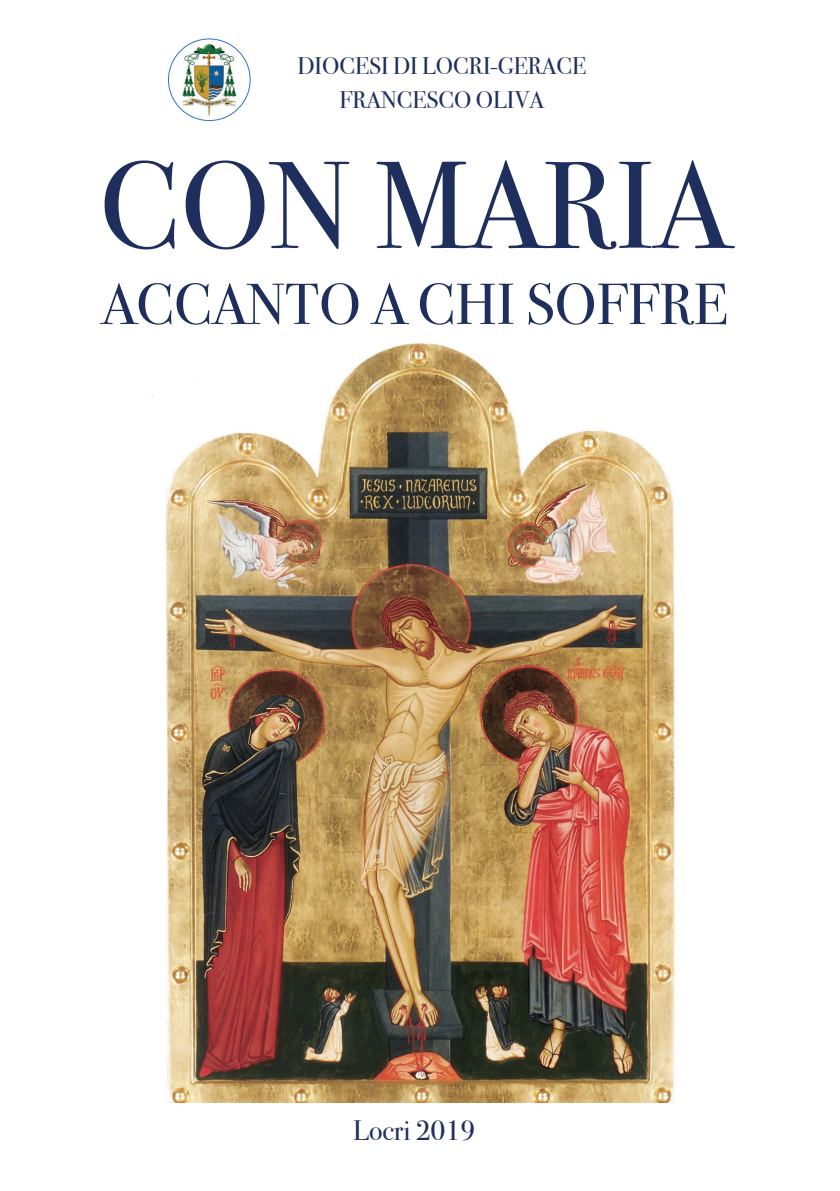
<style>
.page{position:relative;width:840px;height:1191px;background:#fff}
.page>*{position:absolute;margin:0;border:0;box-sizing:border-box;transform-origin:0 0}
.t1{font:124px "Bodoni Svty Two ITCTT";color:#1f2f5d}
.t2{font:58px "Bodoni Svty Two ITCTT";color:#1f2f5d}
.t3{font:28px "Bodoni Svty Two ITCTT";color:#1f2f5d}
.t4{font:24px/34px "Bodoni Svty Two ITCTT";color:#1f2f5d;text-align:center}
</style>
<div class="page">
<img style="left:152px;top:343px;width:523px;height:759px">
<img style="left:182px;top:44px;width:54px;height:77px">
<div style="left:168px;top:39px;width:82px;height:82px;border:1px solid #2e76bc;border-radius:50%"></div>
<p class="t4" style="left:297px;top:46px;width:290px">DIOCESI DI LOCRI-GERACE<br>FRANCESCO OLIVA</p>
<h1 class="t1" style="left:99px;top:104px;width:631px">CON MARIA</h1>
<h2 class="t2" style="left:101px;top:257px;width:627px">ACCANTO A CHI SOFFRE</h2>
<p class="t3" style="left:353px;top:1107px;width:124px">Locri 2019</p>
</div>
